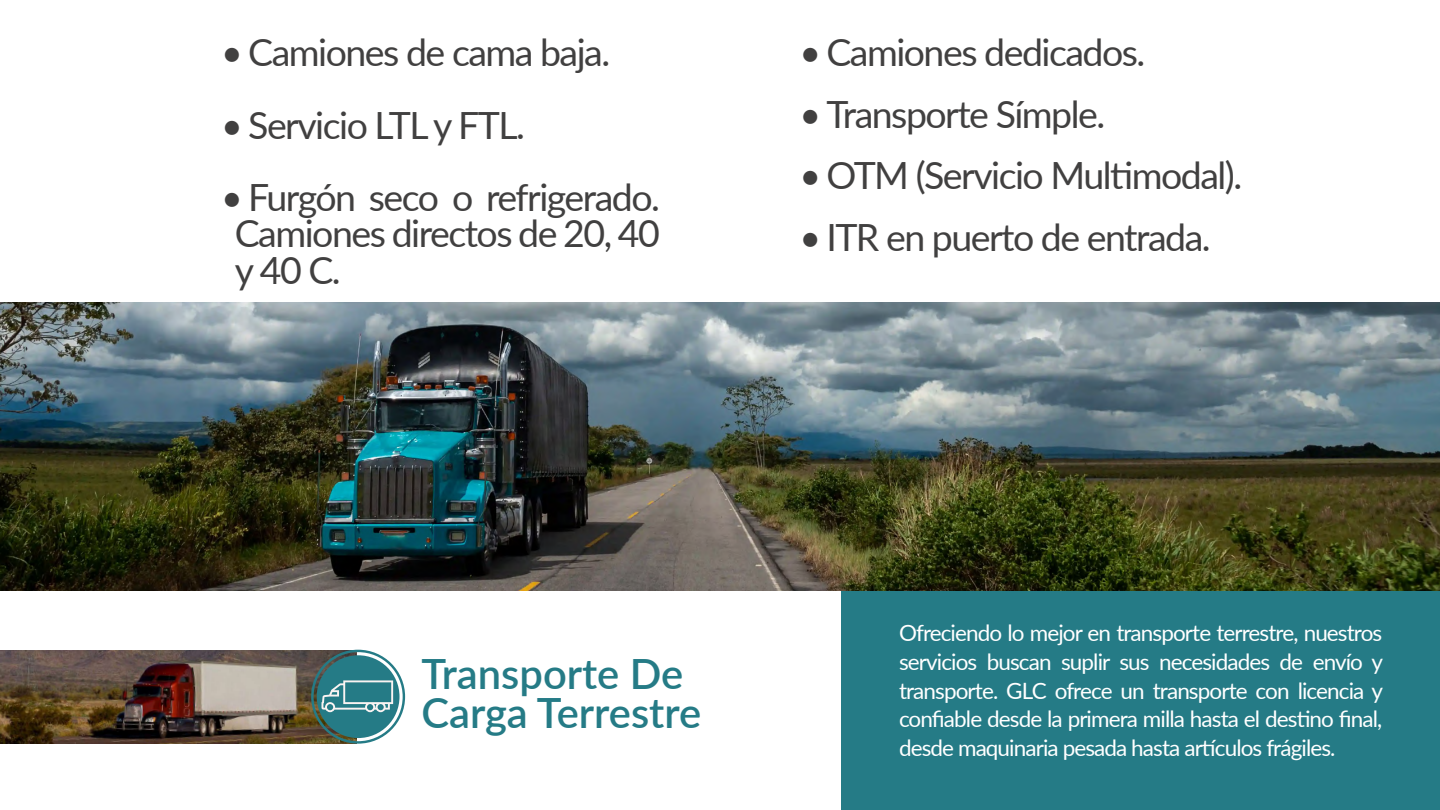
<style>
.page{position:relative;width:1440px;height:810px;background:#fff}
.page>*{position:absolute;margin:0;border:0;box-sizing:border-box;transform-origin:0 0}
.t1{font:600 41.7px/39.3px "Lato";color:#257b86}
.t2{font:37.5px/36.2px "Lato";letter-spacing:-.04em;color:#414040;text-align:justify}
.t3{font:22.5px/28.7px "Lato";letter-spacing:-.04em;color:#fff;text-align:justify}
</style>
<div class="page">
<div style="left:842px;top:584px;width:598px;height:226px;background:#257b86"></div>
<img style="left:0;top:650px;width:356px;height:93px">
<div style="left:317px;top:655px;width:83px;height:83px;background:#257b86;border-radius:50%"></div>
<div style="left:311px;top:650px;width:94px;height:94px;border:2px solid #257b86;border-radius:50%"></div>
<svg style="left:321px;top:680px;width:72px;height:32px"></svg>
<img style="left:0;top:302px;width:1440px;height:288px">
<h2 class="t2" style="left:221px;top:33px;width:390px">• Camiones de cama baja.</h2>
<h2 class="t2" style="left:221px;top:106px;width:305px">• Servicio LTL y FTL.</h2>
<h2 class="t2" style="left:235px;top:178px;width:427px;text-indent:-14px">• Furgón seco o refrigerado.<br>Camiones directos de 20, 40 y 40 C.</h2>
<h2 class="t2" style="left:799px;top:33px;width:348px">• Camiones dedicados.</h2>
<h2 class="t2" style="left:799px;top:95px;width:307px">• Transporte Símple.</h2>
<h2 class="t2" style="left:799px;top:156px;width:444px">• OTM (Servicio Multimodal).</h2>
<h2 class="t2" style="left:799px;top:218px;width:413px">• ITR en puerto de entrada.</h2>
<h1 class="t1" style="left:421px;top:653px;width:281px">Transporte De<br>Carga Terrestre</h1>
<p class="t3" style="left:899px;top:618px;width:485px">Ofreciendo lo mejor en transporte terrestre, nuestros servicios buscan suplir sus necesidades de envío y transporte. GLC ofrece un transporte con licencia y confiable desde la primera milla hasta el destino final, desde maquinaria pesada hasta artículos frágiles.</p>
</div>
